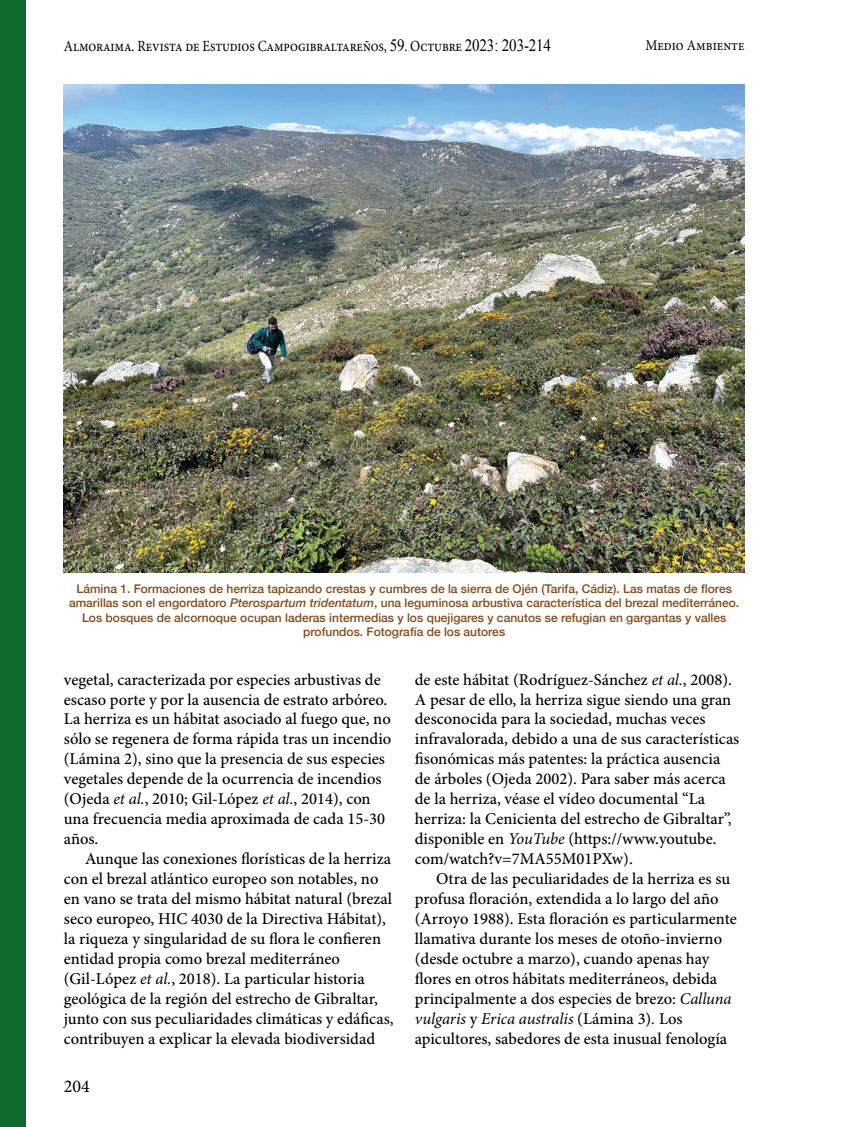
<style>
.page{position:relative;width:851px;height:1127px;background:#fff}
.page>*{position:absolute;margin:0;border:0;box-sizing:border-box;transform-origin:0 0}
.t1{font:18px "Minion Pro";color:#000}
.t2{font:500 16.5px/20px "Minion Pro";color:#000}
.t3{font:15.6px "Minion Pro";letter-spacing:-.01em;color:#000;scale:.87 1}
.t4{font:14.85px "Minion Pro";color:#000;scale:.91 1}
.t5{font:500 12px/14.4px "Helvetica Neue";color:#844b18;text-align:center}
.s1{font-family:"Times New Roman";font-size:17.25px}
.s2{font-style:italic}
.s3{font-weight:400;font-style:italic}
</style>
<div class="page">
<div style="left:0;top:0;width:26px;height:1127px;background:#0e692f"></div>
<img style="left:64px;top:85px;width:680px;height:488px">
<p class="t3" style="left:64px;top:35px;width:561px">Almoraima. Revista de Estudios Campogibraltareños, <span class="s1">59</span>. Octubre <span class="s1">2023: 203-214</span></p>
<p class="t4" style="left:645px;top:36px;width:110px">Medio Ambiente</p>
<p class="t5" style="left:69px;top:580px;width:671px">Lámina 1. Formaciones de herriza tapizando crestas y cumbres de la sierra de Ojén (Tarifa, Cádiz). Las matas de flores amarillas son el engordatoro <span class="s2">Pterospartum tridentatum</span>, una leguminosa arbustiva característica del brezal mediterráneo.<br>Los bosques de alcornoque ocupan laderas intermedias y los quejigares y canutos se refugian en gargantas y valles profundos. Fotografía de los autores</p>
<p class="t2" style="left:64px;top:669px;width:329px">vegetal, caracterizada por especies arbustivas de escaso porte y por la ausencia de estrato arbóreo.<br>La herriza es un hábitat asociado al fuego que, no sólo se regenera de forma rápida tras un incendio (Lámina 2), sino que la presencia de sus especies vegetales depende de la ocurrencia de incendios (Ojeda <span class="s3">et al.</span>, 2010; Gil-López <span class="s3">et al.</span>, 2014), con una frecuencia media aproximada de cada 15-30 años.</p>
<p class="t2" style="left:64px;top:849px;width:331px;text-indent:21px">Aunque las conexiones florísticas de la herriza con el brezal atlántico europeo son notables, no en vano se trata del mismo hábitat natural (brezal seco europeo, HIC 4030 de la Directiva Hábitat), la riqueza y singularidad de su flora le confieren entidad propia como brezal mediterráneo (Gil-López <span class="s3">et al.</span>, 2018). La particular historia geológica de la región del estrecho de Gibraltar, junto con sus peculiaridades climáticas y edáficas, contribuyen a explicar la elevada biodiversidad</p>
<p class="t1" style="left:64px;top:1074px;width:27px">204</p>
<p class="t2" style="left:415px;top:669px;width:326px">de este hábitat (Rodríguez-Sánchez <span class="s3">et al.</span>, 2008).<br>A pesar de ello, la herriza sigue siendo una gran desconocida para la sociedad, muchas veces infravalorada, debido a una de sus características fisonómicas más patentes: la práctica ausencia de árboles (Ojeda 2002). Para saber más acerca de la herriza, véase el vídeo documental “La herriza: la Cenicienta del estrecho de Gibraltar”, disponible en <span class="s3">YouTube</span> (https://www.youtube. com/watch?v=7MA55M01PXw).</p>
<p class="t2" style="left:415px;top:869px;width:323px;text-indent:21px">Otra de las peculiaridades de la herriza es su profusa floración, extendida a lo largo del año (Arroyo 1988). Esta floración es particularmente llamativa durante los meses de otoño-invierno (desde octubre a marzo), cuando apenas hay flores en otros hábitats mediterráneos, debida principalmente a dos especies de brezo: <span class="s3">Calluna vulgaris</span> y <span class="s3">Erica australis</span> (Lámina 3)<span class="s3">.</span> Los apicultores, sabedores de esta inusual fenología</p>
</div>
